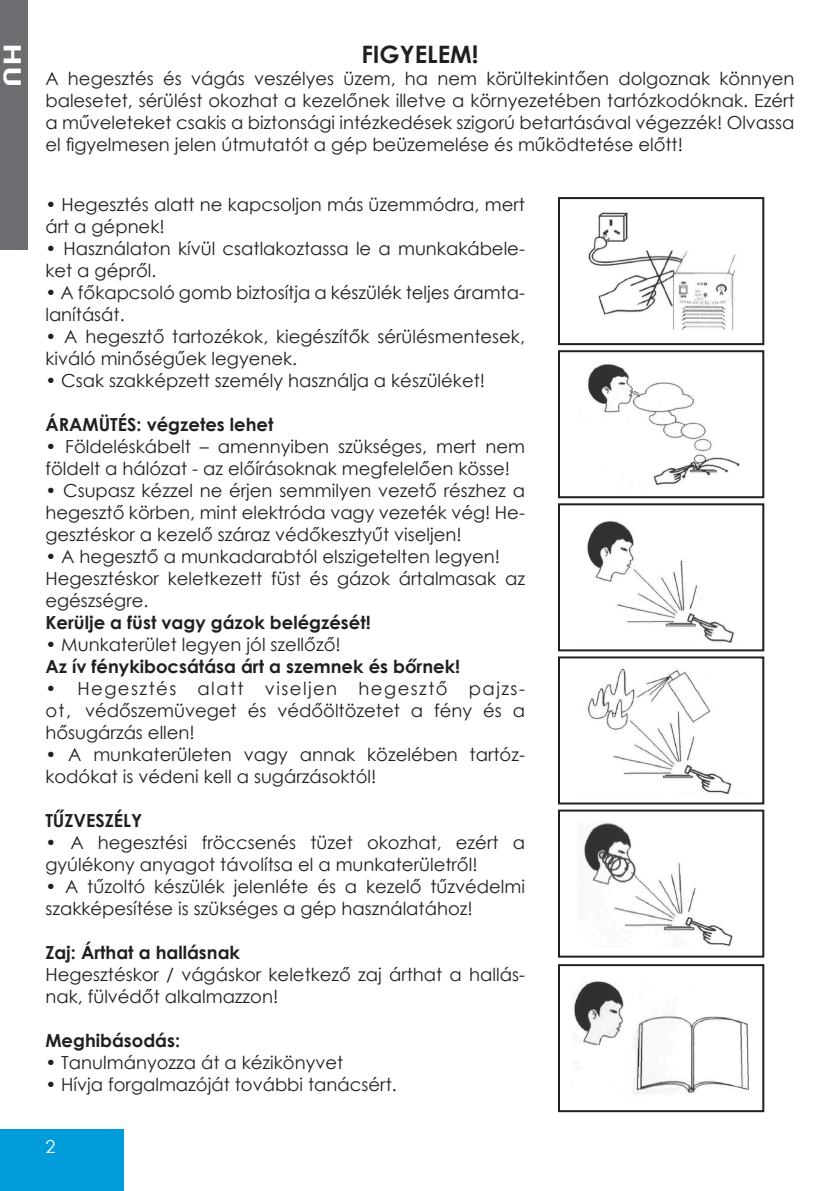
<style>
.page{position:relative;width:840px;height:1191px;background:#fff}
.page>*{position:absolute;margin:0;border:0;box-sizing:border-box;transform-origin:0 0}
.t1{font:700 24px "Century Gothic";color:#231f20}
.t2{font:700 24px "Century Gothic";color:#fff;scale:1.4 1}
.t3{font:18px/22px "Century Gothic";color:#231f20}
.t4{font:700 18px "Century Gothic";color:#231f20}
.t5{font:18px "Century Gothic";color:#fff}
</style>
<div class="page">
<img style="left:588px;top:212px;width:148px;height:119px">
<div style="left:557px;top:197px;width:206px;height:148px;border:2px solid #231f20"></div>
<img style="left:588px;top:364px;width:152px;height:121px">
<div style="left:557px;top:350px;width:206px;height:148px;border:2px solid #231f20"></div>
<img style="left:586px;top:521px;width:148px;height:122px">
<div style="left:557px;top:503px;width:206px;height:148px;border:2px solid #231f20"></div>
<img style="left:587px;top:668px;width:146px;height:127px">
<div style="left:557px;top:656px;width:206px;height:148px;border:2px solid #231f20"></div>
<img style="left:583px;top:821px;width:150px;height:126px">
<div style="left:557px;top:809px;width:206px;height:148px;border:2px solid #231f20"></div>
<img style="left:573px;top:981px;width:176px;height:113px">
<div style="left:557px;top:964px;width:206px;height:148px;border:2px solid #231f20"></div>
<div style="left:0;top:1129px;width:123px;height:62px;background:#009dda"></div>
<div style="left:0;top:0;width:27px;height:250px;background:#6c6d70"></div>
<h1 class="t2" style="left:31px;top:43px;width:33px;rotate:90deg">HU</h1>
<h1 class="t1" style="left:361px;top:36px;width:119px">FIGYELEM!</h1>
<p class="t3" style="left:45px;top:68px;width:750px;text-align:justify">A hegesztés és vágás veszélyes üzem, ha nem körültekintően dolgoznak könnyen balesetet, sérülést okozhat a kezelőnek illetve a környezetében tartózkodóknak. Ezért a műveleteket csakis a biztonsági intézkedések szigorú betartásával végezzék! Olvassa el figyelmesen jelen útmutatót a gép beüzemelése és működtetése előtt!</p>
<p class="t3" style="left:45px;top:193px;width:481px">• Hegesztés alatt ne kapcsoljon más üzemmódra, mert árt a gépnek!</p>
<p class="t3" style="left:45px;top:237px;width:481px">• Használaton kívül csatlakoztassa le a munkakábele&shy;ket a gépről.</p>
<p class="t3" style="left:45px;top:281px;width:481px">• A főkapcsoló gomb biztosítja a készülék teljes áramta&shy;lanítását.</p>
<p class="t3" style="left:45px;top:325px;width:481px">• A hegesztő tartozékok, kiegészítők sérülésmentesek, kiváló minőségűek legyenek.</p>
<p class="t3" style="left:45px;top:369px;width:441px">• Csak szakképzett személy használja a készüléket!</p>
<p class="t4" style="left:45px;top:410px;width:229px">ÁRAMÜTÉS: végzetes lehet</p>
<p class="t3" style="left:45px;top:435px;width:481px">• Földeléskábelt – amennyiben szükséges, mert nem földelt a hálózat - az előírásoknak megfelelően kösse!</p>
<p class="t3" style="left:45px;top:479px;width:481px;text-align:justify">• Csupasz kézzel ne érjen semmilyen vezető részhez a hegesztő körben, mint elektróda vagy vezeték vég! He&shy;gesztéskor a kezelő száraz védőkesztyűt viseljen!</p>
<p class="t3" style="left:45px;top:545px;width:481px">• A hegesztő a munkadarabtól elszigetelten legyen!<br>Hegesztéskor keletkezett füst és gázok ártalmasak az egészségre.</p>
<p class="t4" style="left:45px;top:608px;width:327px">Kerülje a füst vagy gázok belégzését!</p>
<p class="t3" style="left:45px;top:633px;width:297px">• Munkaterület legyen jól szellőző!</p>
<p class="t4" style="left:45px;top:652px;width:416px">Az ív fénykibocsátása árt a szemnek és bőrnek!</p>
<p class="t3" style="left:45px;top:677px;width:481px;text-align:justify">• Hegesztés alatt viseljen hegesztő pajzs&shy;ot, védőszemüveget és védőöltözetet a fény és a hősugárzás ellen!</p>
<p class="t3" style="left:45px;top:743px;width:481px">• A munkaterületen vagy annak közelében tartóz&shy;kodókat is védeni kell a sugárzásoktól!</p>
<p class="t4" style="left:45px;top:806px;width:98px">TŰZVESZÉLY</p>
<p class="t3" style="left:45px;top:831px;width:481px">• A hegesztési fröccsenés tüzet okozhat, ezért a gyúlékony anyagot távolítsa el a munkaterületről!</p>
<p class="t3" style="left:45px;top:875px;width:481px">• A tűzoltó készülék jelenléte és a kezelő tűzvédelmi szakképesítése is szükséges a gép használatához!</p>
<p class="t4" style="left:45px;top:938px;width:196px">Zaj: Árthat a hallásnak</p>
<p class="t3" style="left:45px;top:963px;width:481px">Hegesztéskor / vágáskor keletkező zaj árthat a hallás&shy;nak, fülvédőt alkalmazzon!</p>
<p class="t4" style="left:45px;top:1026px;width:136px">Meghibásodás:</p>
<p class="t3" style="left:45px;top:1051px;width:299px">• Tanulmányozza át a kézikönyvet</p>
<p class="t3" style="left:45px;top:1073px;width:353px">• Hívja forgalmazóját további tanácsért.</p>
<p class="t5" style="left:45px;top:1133px;width:11px">2</p>
</div>
